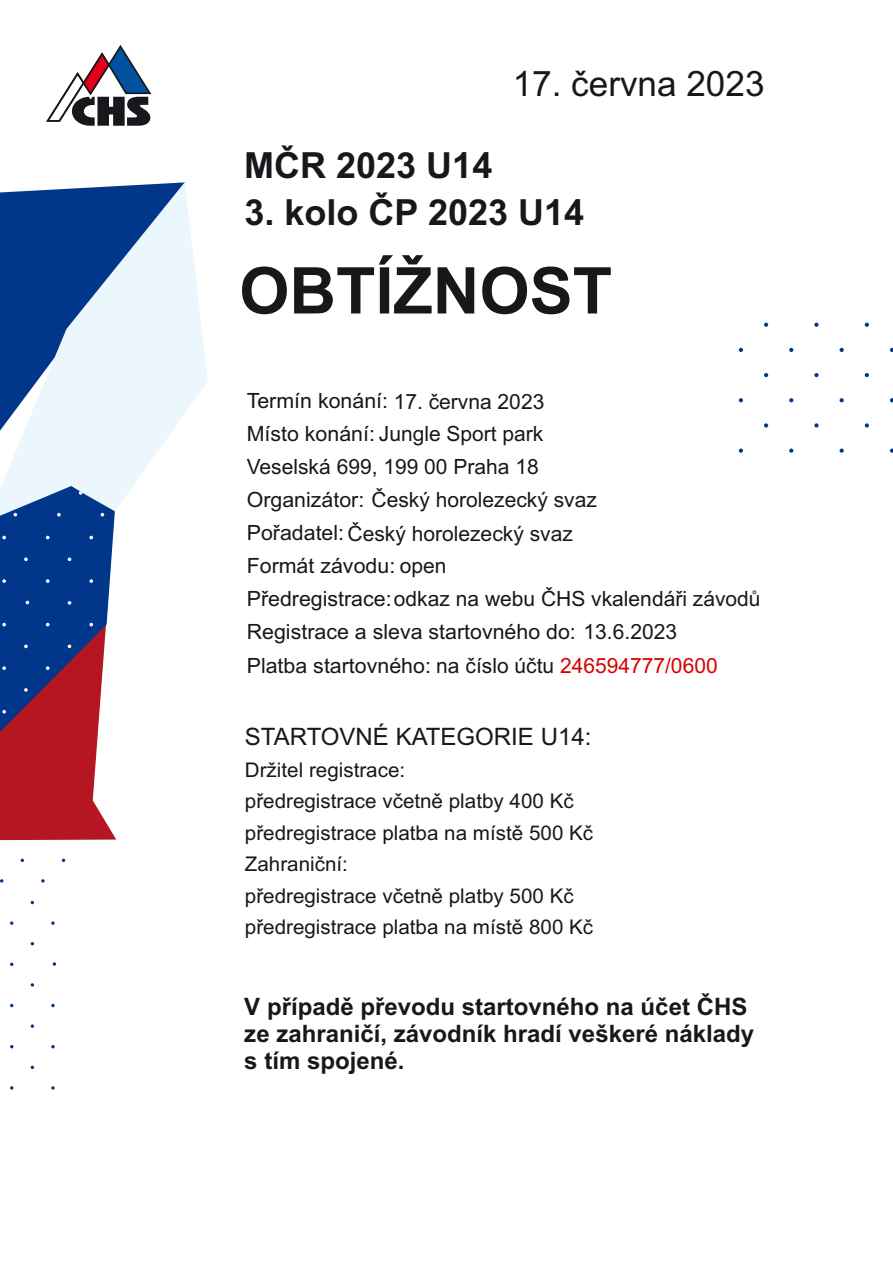
<style>
.page{position:relative;width:893px;height:1262px;background:#fff}
.page>*{position:absolute;margin:0;border:0;box-sizing:border-box;transform-origin:0 0}
.t1{font:700 64.5px "Arial";color:#1a171c}
.t2{font:700 36px "Arial";color:#1a171c}
.t3{font:35.1px "Arial";color:#1a171c}
.t4{font:700 24px/26.8px "Arial";color:#1a171c}
.t5{font:24px "Arial";color:#1a171c}
.t6{font:21px/33px "Arial";color:#1a171c}
.t7{font:20.25px/31.5px "Arial";color:#1a171c}
.s1{color:#d90000}
</style>
<div class="page">
<svg style="left:46px;top:45px;width:106px;height:81px"></svg>
<svg style="left:41px;top:879px;width:4px;height:3px"></svg>
<svg style="left:62px;top:858px;width:3px;height:4px"></svg>
<svg style="left:51px;top:1003px;width:4px;height:4px"></svg>
<svg style="left:51px;top:1045px;width:4px;height:3px"></svg>
<svg style="left:31px;top:1065px;width:3px;height:4px"></svg>
<svg style="left:51px;top:1086px;width:4px;height:3px"></svg>
<svg style="left:764px;top:323px;width:4px;height:4px"></svg>
<svg style="left:814px;top:323px;width:4px;height:4px"></svg>
<svg style="left:864px;top:323px;width:4px;height:4px"></svg>
<svg style="left:738px;top:348px;width:5px;height:4px"></svg>
<svg style="left:789px;top:348px;width:4px;height:4px"></svg>
<svg style="left:839px;top:348px;width:4px;height:4px"></svg>
<svg style="left:890px;top:348px;width:3px;height:4px"></svg>
<svg style="left:764px;top:373px;width:4px;height:4px"></svg>
<svg style="left:738px;top:398px;width:5px;height:4px"></svg>
<svg style="left:789px;top:398px;width:4px;height:4px"></svg>
<svg style="left:814px;top:373px;width:4px;height:4px"></svg>
<svg style="left:864px;top:373px;width:4px;height:4px"></svg>
<svg style="left:839px;top:398px;width:4px;height:4px"></svg>
<svg style="left:890px;top:398px;width:3px;height:4px"></svg>
<svg style="left:764px;top:423px;width:4px;height:4px"></svg>
<svg style="left:814px;top:423px;width:4px;height:4px"></svg>
<svg style="left:864px;top:423px;width:4px;height:4px"></svg>
<svg style="left:738px;top:448px;width:5px;height:5px"></svg>
<svg style="left:789px;top:448px;width:4px;height:5px"></svg>
<svg style="left:839px;top:448px;width:4px;height:5px"></svg>
<svg style="left:890px;top:448px;width:3px;height:5px"></svg>
<svg style="left:0;top:182px;width:208px;height:327px;background:#9bb4d4"></svg>
<svg style="left:0;top:486px;width:116px;height:354px;background:#694571"></svg>
<h2 class="t2" style="left:244px;top:152px;width:250px">MČR 2023 U14</h2>
<h3 class="t3" style="left:512px;top:71px;width:253px">17. června 2023</h3>
<h2 class="t2" style="left:244px;top:199px;width:341px">3. kolo ČP 2023 U14</h2>
<h1 class="t1" style="left:239px;top:266px;width:374px">OBTÍŽNOST</h1>
<p class="t6" style="left:247px;top:386px;width:515px">Termín konání: 17. června 2023<br>Místo konání: Jungle Sport park<br>Veselská 699, 199 00 Praha 18<br>Organizátor: Český horolezecký svaz<br>Pořadatel: Český horolezecký svaz<br>Formát závodu: open<br>Předregistrace: odkaz na webu ČHS vkalendáři závodů Registrace a sleva startovného do: 13.6.2023<br>Platba startovného: na číslo účtu <span class="s1">246594777/0600</span></p>
<p class="t5" style="left:245px;top:727px;width:348px">STARTOVNÉ KATEGORIE U14:</p>
<p class="t7" style="left:245px;top:755px;width:350px">Držitel registrace:<br>předregistrace včetně platby 400 Kč předregistrace platba na místě 500 Kč<br>Zahraniční:<br>předregistrace včetně platby 500 Kč předregistrace platba na místě 800 Kč</p>
<p class="t4" style="left:244px;top:995px;width:511px">V případě převodu startovného na účet ČHS ze zahraničí, závodník hradí veškeré náklady s tím spojené.</p>
</div>
